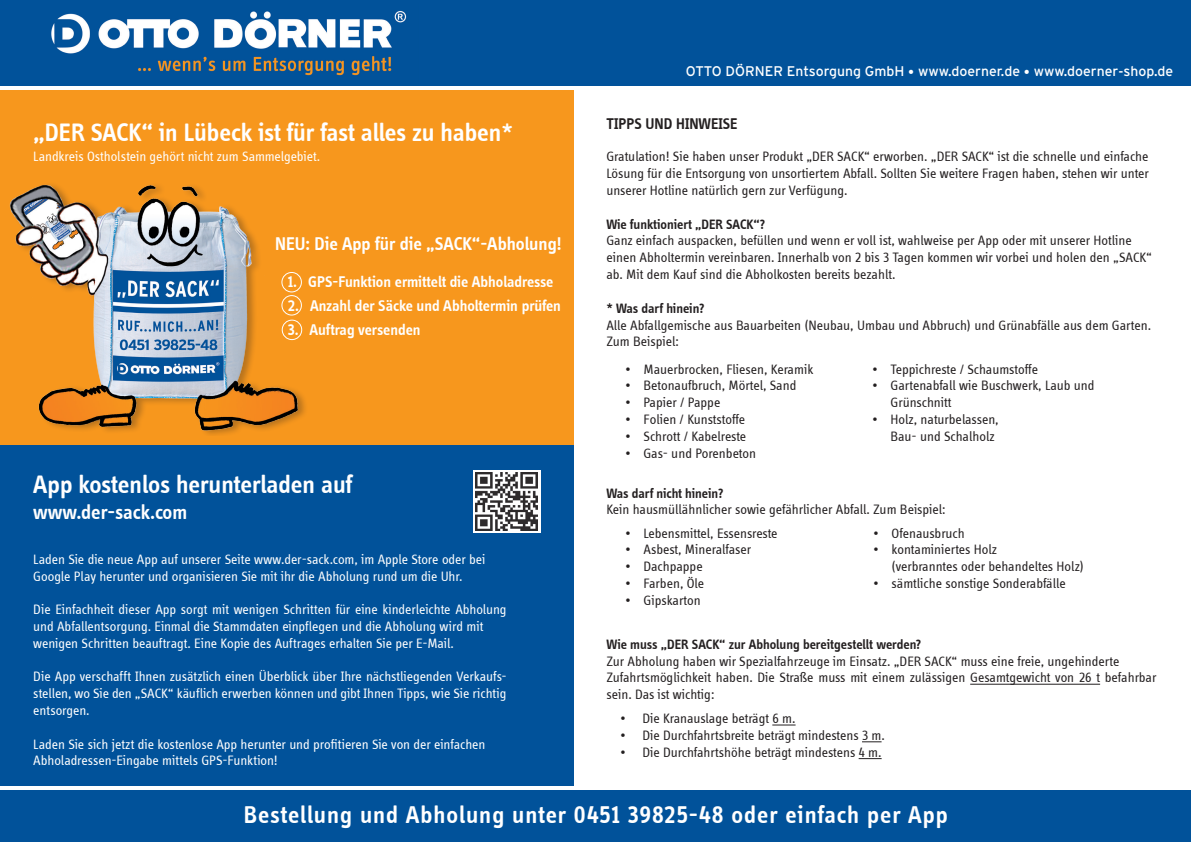
<style>
.page{position:relative;width:1191px;height:842px;background:#fff}
.page>*{position:absolute;margin:0;border:0;box-sizing:border-box;transform-origin:0 0}
.t1{font:600 26px "Info Disp";letter-spacing:-.005em;color:#fff}
.t2{font:600 25px "Info Disp";letter-spacing:.035em;color:#fff}
.t3{font:600 21px "Info Disp";letter-spacing:-.01em;color:#fff}
.t4{font:600 19px "Info Disp";color:#fff}
.t5{font:600 16px "Info Disp";letter-spacing:-.005em;color:#fff}
.t6{font:600 16px "Info Disp";color:#231f20}
.t7{font:14px/16.8px "Info Disp";color:#231f20}
.t8{font:14px/16.8px "Info Disp";letter-spacing:-.01em;color:#fff}
.t9{font:600 14px "Info Disp";letter-spacing:-.005em;color:#231f20}
.t10{font:14px "Interstate";color:#fff}
.s1{font-size:25px}
</style>
<div class="page">
<div style="left:0;top:90px;width:574px;height:356px;background:#f7971d"></div>
<div style="left:0;top:446px;width:574px;height:340px;background:#01529a"></div>
<img style="left:9px;top:184px;width:296px;height:251px">
<div style="left:0;top:790px;width:1191px;height:52px;background:#01529a"></div>
<div style="left:0;top:0;width:1191px;height:86px;background:#01529a"></div>
<img style="left:51px;top:11px;width:356px;height:65px">
<hr style="left:970px;top:684px;width:130px;height:1px;background:#231f20">
<svg style="left:772px;top:725px;width:23px;height:1px"></svg>
<svg style="left:862px;top:742px;width:19px;height:1px"></svg>
<svg style="left:858px;top:758px;width:23px;height:1px"></svg>
<div style="left:281px;top:272px;width:21px;height:20px;border:1px solid #fff;border-radius:50%"></div>
<div style="left:281px;top:295px;width:21px;height:21px;border:1px solid #fff;border-radius:50%"></div>
<div style="left:282px;top:320px;width:20px;height:20px;border:1px solid #fff;border-radius:50%"></div>
<svg style="left:473px;top:470px;width:67px;height:63px"></svg>
<img style="left:476px;top:473px;width:61px;height:58px">
<h1 class="t1" style="left:33px;top:118px;width:481px">„DE R SACK“ in Lübeck ist für fast alles zu haben<span class="s1">*</span></h1>
<p class="t8" style="left:33px;top:148px;width:288px">Landkreis Ostholstein gehört nicht zum Sammelgebiet.</p>
<h3 class="t4" style="left:275px;top:233px;width:288px">NEU: Die App für die „SACK“-Abholung!</h3>
<p class="t5" style="left:288px;top:272px;width:267px">1. GPS-Funktion ermittelt die Abholadresse</p>
<p class="t5" style="left:288px;top:296px;width:275px">2. Anzahl der Säcke und Abholtermin prüfen</p>
<p class="t5" style="left:288px;top:320px;width:134px">3. Auftrag versenden</p>
<h1 class="t1" style="left:33px;top:470px;width:321px">App kostenlos herunterladen auf</h1>
<h3 class="t3" style="left:33px;top:500px;width:155px">www.der-sack.com</h3>
<p class="t8" style="left:33px;top:551px;width:454px">Laden Sie die neue App auf unserer Seite www.der-sack.com, im Apple Store oder bei<br>Google Play herunter und organisieren Sie mit ihr die Abholung rund um die Uhr.</p>
<p class="t8" style="left:33px;top:601px;width:475px">Die Einfachheit dieser App sorgt mit wenigen Schritten für eine kinderleichte Abholung und Abfallentsorgung. Einmal die Stammdaten einpflegen und die Abholung wird mit wenigen Schritten beauftragt. Eine Kopie des Auftrages erhalten Sie per E-Mail.</p>
<p class="t8" style="left:33px;top:668px;width:475px;text-align:justify">Die App verschafft Ihnen zusätzlich einen Überblick über Ihre nächstliegenden Verkaufs&shy;stellen, wo Sie den „SACK“ käuflich erwerben können und gibt Ihnen Tipps, wie Sie richtig entsorgen.</p>
<p class="t8" style="left:33px;top:736px;width:454px">Laden Sie sich jetzt die kostenlose App herunter und profitieren Sie von der einfachen<br>Abholadressen-Eingabe mittels GPS-Funktion!</p>
<p class="t10" style="left:686px;top:64px;width:489px">OTTO DÖRNER Entsorgung GmbH • www.doerner.de • www.doerner-shop.de</p>
<p class="t6" style="left:606px;top:115px;width:133px">Tipps und Hinweise</p>
<p class="t7" style="left:606px;top:148px;width:544px;text-align:justify">Gratulation! Sie haben unser Produkt „DER SACK“ erworben. „DER SACK“ ist die schnelle und einfache Lösung für die Entsorgung von unsortiertem Abfall. Sollten Sie weitere Fragen haben, stehen wir unter unserer Hotline natürlich gern zur Verfügung.</p>
<p class="t9" style="left:606px;top:216px;width:160px">Wie funktioniert „DER SACK“?</p>
<p class="t7" style="left:606px;top:232px;width:547px">Ganz einfach auspacken, befüllen und wenn er voll ist, wahlweise per App oder mit unserer Hotline einen Abholtermin vereinbaren. Innerhalb von 2 bis 3 Tagen kommen wir vorbei und holen den „SACK“ ab. Mit dem Kauf sind die Abholkosten bereits bezahlt.</p>
<p class="t9" style="left:606px;top:300px;width:100px">* Was darf hinein?</p>
<p class="t7" style="left:606px;top:316px;width:546px">Alle Abfallgemische aus Bauarbeiten (Neubau, Umbau und Abbruch) und Grünabfälle aus dem Garten.<br>Zum Beispiel:</p>
<p class="t7" style="left:625px;top:361px;width:189px">• Mauerbrocken, Fliesen, Keramik</p>
<p class="t7" style="left:625px;top:377px;width:172px">• Betonaufbruch, Mörtel, Sand</p>
<p class="t7" style="left:625px;top:394px;width:96px">• Papier / Pappe</p>
<p class="t7" style="left:625px;top:411px;width:121px">• Folien / Kunststoffe</p>
<p class="t7" style="left:625px;top:428px;width:122px">• Schrott / Kabelreste</p>
<p class="t7" style="left:625px;top:445px;width:132px">• Gas- und Porenbeton</p>
<p class="t7" style="left:872px;top:361px;width:167px">• Teppichreste / Schaumstoffe</p>
<p class="t7" style="left:890px;top:377px;width:205px;text-indent:-18px">• Gartenabfall wie Buschwerk, Laub und<br>Grünschnitt</p>
<p class="t7" style="left:872px;top:411px;width:128px;text-align:right">• Holz, naturbelassen,<br>Bau- und Schalholz</p>
<p class="t9" style="left:606px;top:485px;width:119px">Was darf nicht hinein?</p>
<p class="t7" style="left:606px;top:501px;width:341px">Kein hausmüllähnlicher sowie gefährlicher Abfall. Zum Beispiel:</p>
<p class="t7" style="left:625px;top:525px;width:154px">• Lebensmittel, Essensreste</p>
<p class="t7" style="left:625px;top:541px;width:127px">• Asbest, Mineralfaser</p>
<p class="t7" style="left:625px;top:558px;width:79px">• Dachpappe</p>
<p class="t7" style="left:625px;top:575px;width:80px">• Farben, Öle</p>
<p class="t7" style="left:625px;top:592px;width:77px">• Gipskarton</p>
<p class="t7" style="left:873px;top:525px;width:93px">• Ofenausbruch</p>
<p class="t7" style="left:891px;top:541px;width:194px;text-indent:-18px">• kontaminiertes Holz<br>(verbranntes oder behandeltes Holz)</p>
<p class="t7" style="left:873px;top:575px;width:194px">• sämtliche sonstige Sonderabfälle</p>
<p class="t9" style="left:606px;top:636px;width:316px">Wie muss „DER SACK“ zur Abholung bereitgestellt werden?</p>
<p class="t7" style="left:606px;top:652px;width:552px">Zur Abholung haben wir Spezialfahrzeuge im Einsatz. „DER SACK“ muss eine freie, ungehinderte<br>Zufahrtsmöglichkeit haben. Die Straße muss mit einem zulässigen Gesamtgewicht von 26 t befahrbar sein. Das ist wichtig:</p>
<p class="t7" style="left:620px;top:710px;width:176px">• Die Kranauslage beträgt 6 m.</p>
<p class="t7" style="left:620px;top:727px;width:266px">• Die Durchfahrtsbreite beträgt mindestens 3 m.</p>
<p class="t7" style="left:620px;top:744px;width:263px">• Die Durchfahrtshöhe beträgt mindestens 4 m.</p>
<h2 class="t2" style="left:244px;top:801px;width:705px">Bestellung und Abholung unter 0451 39825-48 oder einfach per App</h2>
</div>
